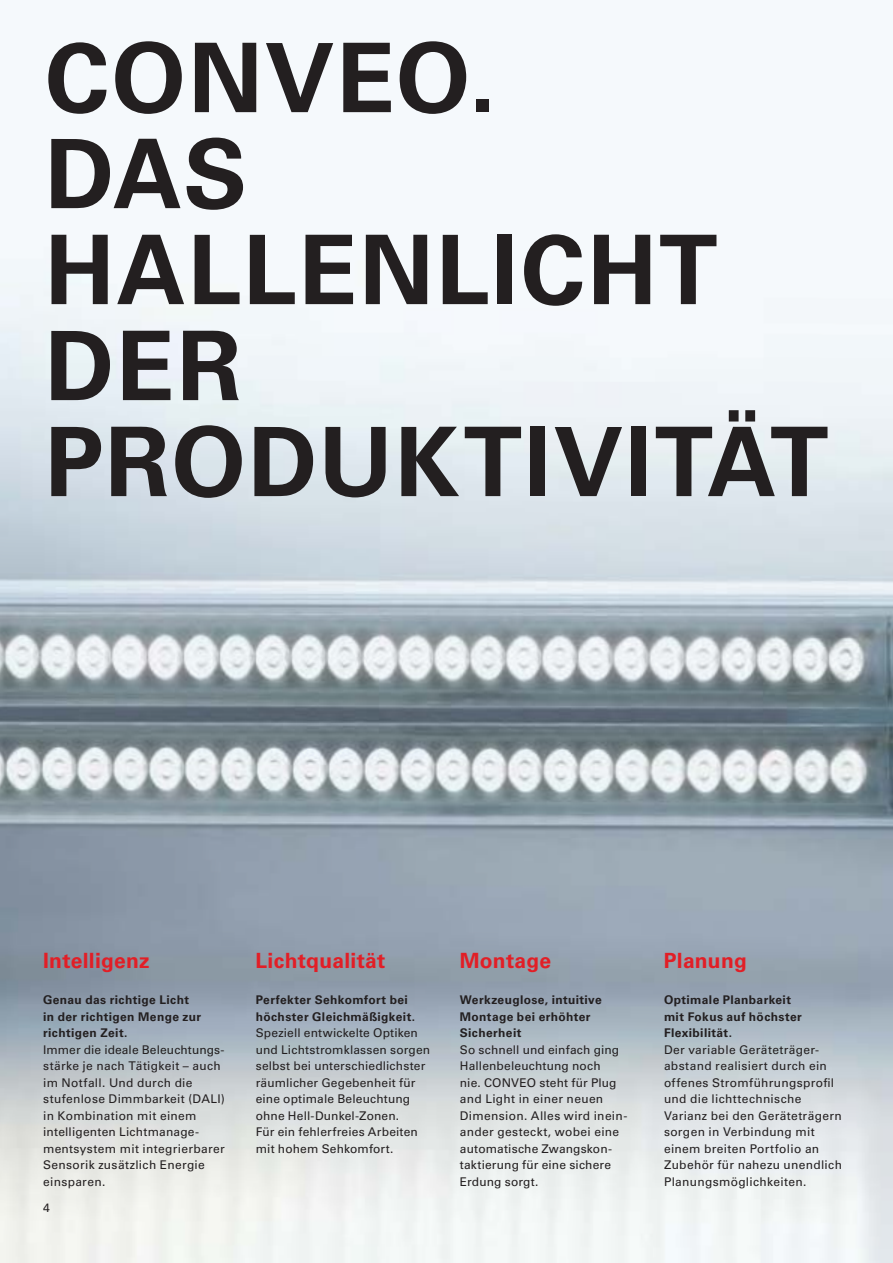
<style>
.page{position:relative;width:893px;height:1263px;background:#fff}
.page>*{position:absolute;margin:0;border:0;box-sizing:border-box;transform-origin:0 0}
.t1{font:700 96px/96px "Univers LT Pro 65";letter-spacing:.02em;color:#231f20}
.t2{font:700 21px "Univers LT Pro 65";letter-spacing:.01em;color:#e21e26}
.t3{font:12px/16.5px "Univers LT Pro 55 Roman";letter-spacing:.02em;color:#231f20}
.t4{font:700 12px/16.5px "Univers LT Pro 65";letter-spacing:.03em;color:#231f20}
</style>
<div class="page">
<img style="left:0;top:246px;width:893px;height:1017px">
<h1 class="t1" style="left:45px;top:38px;width:785px">CONVEO.<br>DAS<br>HALLENLICHT<br>DER<br>PRODUKTIVITÄT</h1>
<h2 class="t2" style="left:43px;top:953px;width:108px">Intelligenz</h2>
<h2 class="t2" style="left:256px;top:953px;width:131px">Lichtqualität</h2>
<h2 class="t2" style="left:460px;top:953px;width:93px">Montage</h2>
<h2 class="t2" style="left:664px;top:953px;width:84px">Planung</h2>
<p class="t4" style="left:256px;top:993px;width:161px">Perfekter Sehkomfort bei höchster Gleichmäßigkeit.</p>
<p class="t3" style="left:256px;top:1026px;width:176px">Speziell entwickelte Optiken und Lichtstromklassen sorgen selbst bei unterschiedlichster räumlicher Gegebenheit für eine optimale Beleuchtung ohne Hell-Dunkel-Zonen.<br>Für ein fehlerfreies Arbeiten mit hohem Sehkomfort.</p>
<p class="t4" style="left:43px;top:993px;width:160px">Genau das richtige Licht in der richtigen Menge zur richtigen Zeit.</p>
<p class="t3" style="left:43px;top:1042px;width:183px">Immer die ideale Beleuchtungs&shy;stärke je nach Tätigkeit – auch im Notfall. Und durch die stufenlose Dimmbarkeit (DALI) in Kombination mit einem intelligenten Lichtmanage&shy;mentsystem mit integrierbarer<br>Sensorik zusätzlich Energie einsparen.</p>
<p class="t4" style="left:664px;top:993px;width:139px">Optimale Planbarkeit mit Fokus auf höchster<br>Flexibilität.</p>
<p class="t3" style="left:664px;top:1042px;width:179px">Der variable Geräteträger&shy;abstand realisiert durch ein offenes Stromführungsprofil und die lichttechnische<br>Varianz bei den Geräteträgern sorgen in Verbindung mit einem breiten Portfolio an<br>Zubehör für nahezu unendlich<br>Planungsmöglichkeiten.</p>
<p class="t4" style="left:460px;top:993px;width:143px">Werkzeuglose, intuitive<br>Montage bei erhöhter<br>Sicherheit</p>
<p class="t3" style="left:460px;top:1042px;width:169px">So schnell und einfach ging<br>Hallenbeleuchtung noch<br>nie. CONVEO steht für Plug and Light in einer neuen<br>Dimension. Alles wird inein&shy;ander gesteckt, wobei eine automatische Zwangskon&shy;taktierung für eine sichere<br>Erdung sorgt.</p>
<p class="t3" style="left:43px;top:1200px;width:8px">4</p>
</div>
